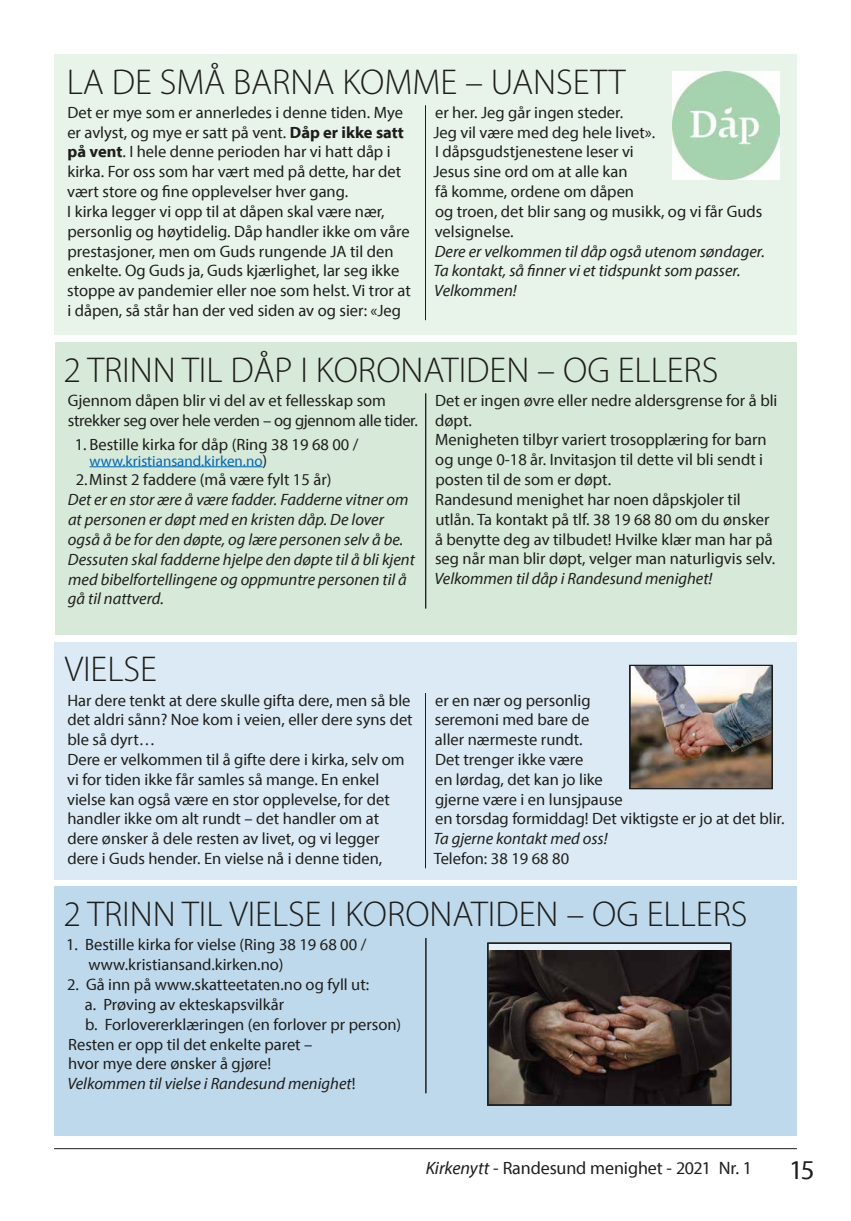
<style>
.page{position:relative;width:851px;height:1221px;background:#fff}
.page>*{position:absolute;margin:0;border:0;box-sizing:border-box;transform-origin:0 0}
.t1{font:300 36px "Myriad Pro";color:#1d1d1b}
.t2{font:27px "Myriad Pro";color:#1d1d1b}
.t3{font:18px "Myriad Pro";letter-spacing:-.005em;color:#1d1d1b}
.t4{font:16.5px/19.8px "Myriad Pro";color:#1d1d1b}
.t5{font:italic 16.5px/19.8px "Myriad Pro";color:#1d1d1b}
.t6{font:16.5px/19.8px "Myriad Pro";letter-spacing:-.02em;color:#1d1d1b}
.t7{font:15px "Myriad Pro";color:#0066b3}
.s1{font-weight:700}
.s2{font-size:16.5px;color:#1d1d1b}
.s3{font-style:normal}
.s4{font-style:italic}
</style>
<div class="page">
<hr style="left:54px;top:1148px;width:742px;height:1px;background:#1d1d1b">
<div style="left:55px;top:342px;width:741px;height:293px;background:#d7e9d9"></div>
<hr style="left:89px;top:466px;width:173px;height:1px;background:#0066b3">
<hr style="left:425px;top:393px;width:1px;height:215px;background:#1d1d1b">
<div style="left:54px;top:54px;width:742px;height:280px;background:#e8f3ea"></div>
<hr style="left:425px;top:105px;width:1px;height:215px;background:#1d1d1b">
<img style="left:672px;top:72px;width:107px;height:107px">
<div style="left:55px;top:886px;width:741px;height:249px;background:#bfd9ec"></div>
<hr style="left:425px;top:938px;width:1px;height:155px;background:#1d1d1b">
<div style="left:54px;top:641px;width:742px;height:238px;background:#dbeaf4"></div>
<hr style="left:425px;top:693px;width:1px;height:175px;background:#1d1d1b">
<svg style="left:487px;top:942px;width:243px;height:163px;background:#3f332f"></svg>
<div style="left:488px;top:943px;width:242px;height:161px;border:1px solid #1d1d1b"></div>
<img style="left:631px;top:667px;width:139px;height:119px">
<div style="left:629px;top:665px;width:143px;height:123px;border:1px solid #1d1d1b"></div>
<h1 class="t1" style="left:67px;top:60px;width:560px">LA DE SMÅ BARNA KOMME – UANSETT</h1>
<p class="t4" style="left:67px;top:102px;width:345px">Det er mye som er annerledes i denne tiden. Mye er avlyst, og mye er satt på vent. <span class="s1">Dåp er ikke satt på vent</span>. I hele denne perioden har vi hatt dåp i kirka. For oss som har vært med på dette, har det vært store og fine opplevelser hver gang.<br>I kirka legger vi opp til at dåpen skal være nær, personlig og høytidelig. Dåp handler ikke om våre prestasjoner, men om Guds rungende JA til den enkelte. Og Guds ja, Guds kjærlighet, lar seg ikke stoppe av pandemier eller noe som helst. Vi tror at i dåpen, så står han der ved siden av og sier: «Jeg</p>
<p class="t4" style="left:433px;top:102px;width:330px">er her. Jeg går ingen steder.<br>Jeg vil være med deg hele livet».<br>I dåpsgudstjenestene leser vi<br>Jesus sine ord om at alle kan<br>få komme, ordene om dåpen<br>og troen, det blir sang og musikk, og vi får Guds velsignelse.</p>
<p class="t5" style="left:433px;top:241px;width:333px">Dere er velkommen til dåp også utenom søndager.<br>Ta kontakt, så finner vi et tidspunkt som passer.<br>Velkommen!</p>
<h1 class="t1" style="left:63px;top:348px;width:656px">2 TRINN TIL DÅP I KORONATIDEN – OG ELLERS</h1>
<p class="t6" style="left:68px;top:390px;width:351px">Gjennom dåpen blir vi del av et fellesskap som strekker seg over hele verden – og gjennom alle tider.</p>
<p class="t4" style="left:75px;top:434px;width:285px">1. Bestille kirka for dåp (Ring 38 19 68 00 /</p>
<p class="t7" style="left:89px;top:451px;width:179px">www.kristiansand.kirken.no<span class="s2">)</span></p>
<p class="t4" style="left:76px;top:470px;width:257px">2.Minst 2 faddere (må være fylt 15 år)</p>
<p class="t5" style="left:68px;top:489px;width:348px">Det er en stor ære å være fadder. Fadderne vitner om at personen er døpt med en kristen dåp. De lover også å be for den døpte, og lære personen selv å be.<br>Dessuten skal fadderne hjelpe den døpte til å bli kjent med bibelfortellingene og oppmuntre personen til å gå til nattverd.</p>
<p class="t4" style="left:435px;top:390px;width:344px">Det er ingen øvre eller nedre aldersgrense for å bli døpt.<br>Menigheten tilbyr variert trosopplæring for barn og unge 0-18 år. Invitasjon til dette vil bli sendt i posten til de som er døpt.<br>Randesund menighet har noen dåpskjoler til utlån. Ta kontakt på tlf. 38 19 68 80 om du ønsker å benytte deg av tilbudet! Hvilke klær man har på seg når man blir døpt, velger man naturligvis selv.</p>
<p class="t5" style="left:434px;top:568px;width:279px">Velkommen til dåp i Randesund menighet!</p>
<h1 class="t1" style="left:65px;top:647px;width:94px">VIELSE</h1>
<p class="t4" style="left:67px;top:689px;width:347px">Har dere tenkt at dere skulle gifta dere, men så ble det aldri sånn? Noe kom i veien, eller dere syns det ble så dyrt…<br>Dere er velkommen til å gifte dere i kirka, selv om vi for tiden ikke får samles så mange. En enkel vielse kan også være en stor opplevelse, for det handler ikke om alt rundt – det handler om at dere ønsker å dele resten av livet, og vi legger dere i Guds hender. En vielse nå i denne tiden,</p>
<p class="t4" style="left:435px;top:689px;width:351px">er en nær og personlig<br>seremoni med bare de<br>aller nærmeste rundt.<br>Det trenger ikke være<br>en lørdag, det kan jo like<br>gjerne være i en lunsjpause<br>en torsdag formiddag! Det viktigste er jo at det blir.</p>
<p class="t5" style="left:433px;top:828px;width:176px">Ta gjerne kontakt med oss!</p>
<p class="t4" style="left:433px;top:848px;width:137px">Telefon: 38 19 68 80</p>
<h1 class="t1" style="left:63px;top:892px;width:685px">2 TRINN TIL VIELSE I KORONATIDEN – OG ELLERS</h1>
<p class="t4" style="left:89px;top:934px;width:279px;text-indent:-22px">1. Bestille kirka for vielse (Ring 38 19 68 00 / www.kristiansand.kirken.no)</p>
<p class="t4" style="left:67px;top:974px;width:303px">2. Gå inn på www.skatteetaten.no og fyll ut:</p>
<p class="t4" style="left:85px;top:994px;width:201px">a. Prøving av ekteskapsvilkår</p>
<p class="t4" style="left:85px;top:1013px;width:317px">b. Forlovererklæringen (en forlover pr person)</p>
<p class="t4" style="left:68px;top:1033px;width:246px">Resten er opp til det enkelte paret –</p>
<p class="t4" style="left:68px;top:1053px;width:204px">hvor mye dere ønsker å gjøre!</p>
<p class="t5" style="left:67px;top:1073px;width:289px">Velkommen til vielse i Randesund menighet<span class="s3">!</span></p>
<p class="t3" style="left:425px;top:1156px;width:328px"><span class="s4">Kirkenytt</span> - Randesund menighet - 2021 Nr. 1</p>
<h2 class="t2" style="left:789px;top:1152px;width:27px">15</h2>
</div>
